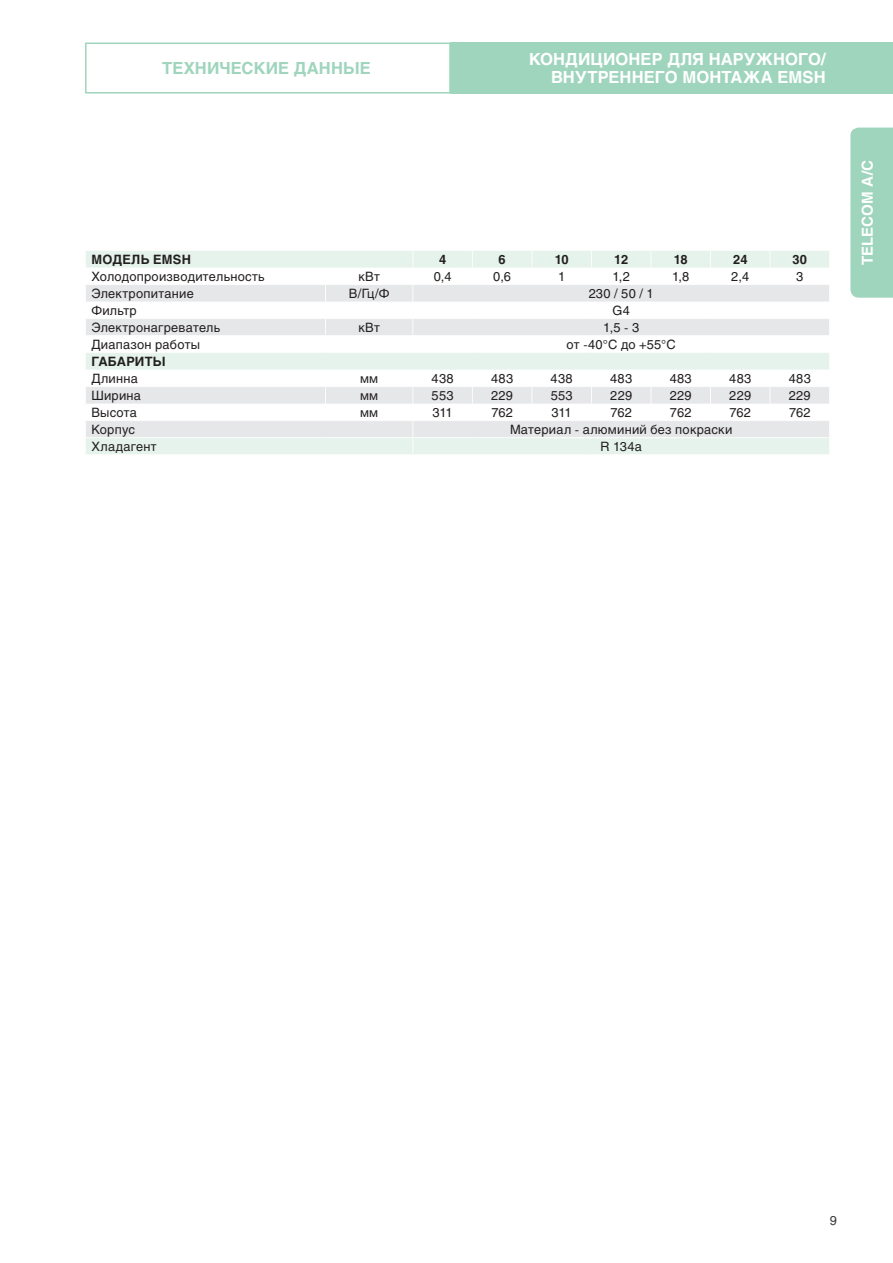
<style>
.page{position:relative;width:893px;height:1263px;background:#fff}
.page>*{position:absolute;margin:0;border:0;box-sizing:border-box;transform-origin:0 0}
.t1{font:700 16.5px/18px "Helios";letter-spacing:.005em;color:#fff;text-align:right}
.t2{font:700 16.5px "Helios";letter-spacing:.005em;color:#9fd5bd}
.t3{font:700 15px "Helios";letter-spacing:.01em;color:#fff}
.t4{font:12.75px "Helios";letter-spacing:.02em;color:#231f20}
.t5{font:700 12.75px/16.6px "Helios";letter-spacing:.015em;color:#231f20}
.t6{font:12.75px "Helios";color:#3c3a3b}
.s1{font-weight:400}
</style>
<div class="page">
<div style="left:451px;top:43px;width:442px;height:51px;background:#9fd5bd"></div>
<svg style="left:86px;top:251px;width:743px;height:203px;fill:#e5f3ec"></svg>
<svg style="left:86px;top:285px;width:743px;height:152px"></svg>
<svg style="left:412px;top:251px;width:1px;height:17px"></svg>
<svg style="left:472px;top:251px;width:1px;height:17px"></svg>
<svg style="left:531px;top:251px;width:1px;height:17px"></svg>
<svg style="left:591px;top:251px;width:1px;height:17px"></svg>
<svg style="left:651px;top:251px;width:1px;height:17px"></svg>
<svg style="left:710px;top:251px;width:1px;height:17px"></svg>
<svg style="left:770px;top:251px;width:1px;height:17px"></svg>
<hr style="left:85px;top:284px;width:241px;height:1px;background:#fcfcfc">
<hr style="left:326px;top:284px;width:87px;height:1px;background:#fcfcfc">
<svg style="left:325px;top:285px;width:1px;height:17px"></svg>
<hr style="left:413px;top:284px;width:59px;height:1px;background:#fcfcfc">
<svg style="left:412px;top:285px;width:1px;height:17px"></svg>
<hr style="left:472px;top:284px;width:60px;height:1px;background:#fcfcfc">
<hr style="left:532px;top:284px;width:59px;height:1px;background:#fcfcfc">
<hr style="left:591px;top:284px;width:60px;height:1px;background:#fcfcfc">
<hr style="left:651px;top:284px;width:59px;height:1px;background:#fcfcfc">
<hr style="left:710px;top:284px;width:60px;height:1px;background:#fcfcfc">
<hr style="left:770px;top:284px;width:60px;height:1px;background:#fcfcfc">
<hr style="left:85px;top:318px;width:241px;height:1px;background:#fcfcfc">
<hr style="left:326px;top:318px;width:87px;height:1px;background:#fcfcfc">
<svg style="left:325px;top:319px;width:1px;height:16px"></svg>
<hr style="left:413px;top:318px;width:59px;height:1px;background:#fcfcfc">
<svg style="left:412px;top:319px;width:1px;height:16px"></svg>
<hr style="left:472px;top:318px;width:60px;height:1px;background:#fcfcfc">
<hr style="left:532px;top:318px;width:59px;height:1px;background:#fcfcfc">
<hr style="left:591px;top:318px;width:60px;height:1px;background:#fcfcfc">
<hr style="left:651px;top:318px;width:59px;height:1px;background:#fcfcfc">
<hr style="left:710px;top:318px;width:60px;height:1px;background:#fcfcfc">
<hr style="left:770px;top:318px;width:60px;height:1px;background:#fcfcfc">
<hr style="left:85px;top:335px;width:241px;height:1px;background:#fcfcfc">
<hr style="left:326px;top:335px;width:87px;height:1px;background:#fcfcfc">
<hr style="left:413px;top:335px;width:59px;height:1px;background:#fcfcfc">
<hr style="left:472px;top:335px;width:60px;height:1px;background:#fcfcfc">
<hr style="left:532px;top:335px;width:59px;height:1px;background:#fcfcfc">
<hr style="left:591px;top:335px;width:60px;height:1px;background:#fcfcfc">
<hr style="left:651px;top:335px;width:59px;height:1px;background:#fcfcfc">
<hr style="left:710px;top:335px;width:60px;height:1px;background:#fcfcfc">
<hr style="left:770px;top:335px;width:60px;height:1px;background:#fcfcfc">
<hr style="left:85px;top:352px;width:241px;height:1px;background:#fcfcfc">
<hr style="left:326px;top:352px;width:87px;height:1px;background:#fcfcfc">
<hr style="left:413px;top:352px;width:59px;height:1px;background:#fcfcfc">
<hr style="left:472px;top:352px;width:60px;height:1px;background:#fcfcfc">
<hr style="left:532px;top:352px;width:59px;height:1px;background:#fcfcfc">
<hr style="left:651px;top:352px;width:59px;height:1px;background:#fcfcfc">
<hr style="left:710px;top:352px;width:60px;height:1px;background:#fcfcfc">
<hr style="left:770px;top:352px;width:60px;height:1px;background:#fcfcfc">
<hr style="left:85px;top:386px;width:241px;height:1px;background:#fcfcfc">
<hr style="left:326px;top:386px;width:87px;height:1px;background:#fcfcfc">
<svg style="left:325px;top:387px;width:1px;height:17px"></svg>
<hr style="left:413px;top:386px;width:59px;height:1px;background:#fcfcfc">
<svg style="left:412px;top:387px;width:1px;height:17px"></svg>
<hr style="left:472px;top:386px;width:60px;height:1px;background:#fcfcfc">
<svg style="left:472px;top:387px;width:1px;height:17px"></svg>
<hr style="left:532px;top:386px;width:59px;height:1px;background:#fcfcfc">
<svg style="left:531px;top:387px;width:1px;height:17px"></svg>
<hr style="left:591px;top:386px;width:60px;height:1px;background:#fcfcfc">
<svg style="left:591px;top:387px;width:1px;height:17px"></svg>
<hr style="left:651px;top:386px;width:59px;height:1px;background:#fcfcfc">
<svg style="left:651px;top:387px;width:1px;height:17px"></svg>
<hr style="left:710px;top:386px;width:60px;height:1px;background:#fcfcfc">
<svg style="left:710px;top:387px;width:1px;height:17px"></svg>
<hr style="left:770px;top:386px;width:60px;height:1px;background:#fcfcfc">
<svg style="left:770px;top:387px;width:1px;height:17px"></svg>
<hr style="left:85px;top:420px;width:241px;height:1px;background:#fcfcfc">
<hr style="left:326px;top:420px;width:87px;height:1px;background:#fcfcfc">
<hr style="left:413px;top:420px;width:59px;height:1px;background:#fcfcfc">
<hr style="left:472px;top:420px;width:60px;height:1px;background:#fcfcfc">
<hr style="left:532px;top:420px;width:59px;height:1px;background:#fcfcfc">
<hr style="left:591px;top:420px;width:60px;height:1px;background:#fcfcfc">
<hr style="left:651px;top:420px;width:59px;height:1px;background:#fcfcfc">
<hr style="left:710px;top:420px;width:60px;height:1px;background:#fcfcfc">
<hr style="left:770px;top:420px;width:60px;height:1px;background:#fcfcfc">
<hr style="left:85px;top:437px;width:241px;height:1px;background:#fcfcfc">
<hr style="left:326px;top:437px;width:87px;height:1px;background:#fcfcfc">
<hr style="left:413px;top:437px;width:59px;height:1px;background:#fcfcfc">
<svg style="left:412px;top:421px;width:1px;height:33px"></svg>
<hr style="left:472px;top:437px;width:60px;height:1px;background:#fcfcfc">
<hr style="left:710px;top:437px;width:60px;height:1px;background:#fcfcfc">
<hr style="left:770px;top:437px;width:60px;height:1px;background:#fcfcfc">
<hr style="left:591px;top:352px;width:60px;height:1px;background:#fcfcfc">
<hr style="left:532px;top:437px;width:181px;height:1px;background:#fcfcfc">
<div style="left:85px;top:43px;width:366px;height:51px;border:2px solid #9fd5bd"></div>
<div style="left:850px;top:128px;width:43px;height:170px;background:#9fd5bd"></div>
<p class="t2" style="left:162px;top:59px;width:210px">ТЕХНИЧЕСКИЕ ДАННЫЕ</p>
<p class="t1" style="left:529px;top:51px;width:298px">КОНДИЦИОНЕР ДЛЯ НАРУЖНОГО/<br>ВНУТРЕННЕГО МОНТАЖА EMSH</p>
<p class="t5" style="left:91px;top:251px;width:101px">МОДЕЛь EMSH</p>
<p class="t5" style="left:439px;top:251px;width:9px">4</p>
<p class="t5" style="left:499px;top:251px;width:9px">6</p>
<p class="t5" style="left:555px;top:251px;width:16px">10</p>
<p class="t5" style="left:614px;top:251px;width:15px">12</p>
<p class="t5" style="left:674px;top:251px;width:15px">18</p>
<p class="t5" style="left:733px;top:251px;width:16px">24</p>
<p class="t5" style="left:792px;top:251px;width:16px">30</p>
<p class="t4" style="left:91px;top:269px;width:175px">Холодопроизводительность</p>
<p class="t4" style="left:358px;top:269px;width:23px">кВт</p>
<p class="t4" style="left:434px;top:269px;width:19px">0,4</p>
<p class="t4" style="left:493px;top:269px;width:19px">0,6</p>
<p class="t4" style="left:558px;top:269px;width:9px">1</p>
<p class="t4" style="left:612px;top:269px;width:19px">1,2</p>
<p class="t4" style="left:672px;top:269px;width:19px">1,8</p>
<p class="t4" style="left:731px;top:269px;width:19px">2,4</p>
<p class="t4" style="left:796px;top:269px;width:9px">3</p>
<p class="t4" style="left:91px;top:286px;width:104px">Электропитание</p>
<p class="t4" style="left:349px;top:286px;width:42px">В/Гц/Ф</p>
<p class="t4" style="left:589px;top:286px;width:67px">230/50/1</p>
<p class="t4" style="left:91px;top:303px;width:47px">Фильтр</p>
<p class="t4" style="left:613px;top:303px;width:19px">G4</p>
<p class="t4" style="left:91px;top:320px;width:130px">Электронагреватель</p>
<p class="t4" style="left:358px;top:320px;width:23px">кВт</p>
<p class="t4" style="left:603px;top:320px;width:38px">1,5 - 3</p>
<p class="t4" style="left:91px;top:337px;width:110px">Диапазон работы</p>
<p class="t4" style="left:567px;top:337px;width:111px">от -40°С до +55°С</p>
<p class="t5" style="left:91px;top:353px;width:76px">ГАБАРИТЫ<br><span class="s1">Длинна</span></p>
<p class="t4" style="left:360px;top:371px;width:20px">мм</p>
<p class="t4" style="left:432px;top:371px;width:24px">438</p>
<p class="t4" style="left:491px;top:371px;width:24px">483</p>
<p class="t4" style="left:551px;top:371px;width:24px">438</p>
<p class="t4" style="left:610px;top:371px;width:24px">483</p>
<p class="t4" style="left:670px;top:371px;width:24px">483</p>
<p class="t4" style="left:729px;top:371px;width:24px">483</p>
<p class="t4" style="left:789px;top:371px;width:24px">483</p>
<p class="t4" style="left:91px;top:388px;width:51px">Ширина</p>
<p class="t4" style="left:360px;top:388px;width:20px">мм</p>
<p class="t4" style="left:432px;top:388px;width:23px">553</p>
<p class="t4" style="left:491px;top:388px;width:23px">229</p>
<p class="t4" style="left:551px;top:388px;width:23px">553</p>
<p class="t4" style="left:610px;top:388px;width:23px">229</p>
<p class="t4" style="left:670px;top:388px;width:23px">229</p>
<p class="t4" style="left:729px;top:388px;width:23px">229</p>
<p class="t4" style="left:789px;top:388px;width:23px">229</p>
<p class="t4" style="left:91px;top:405px;width:47px">Высота</p>
<p class="t4" style="left:360px;top:405px;width:20px">мм</p>
<p class="t4" style="left:433px;top:405px;width:22px">311</p>
<p class="t4" style="left:491px;top:405px;width:23px">762</p>
<p class="t4" style="left:552px;top:405px;width:22px">311</p>
<p class="t4" style="left:610px;top:405px;width:23px">762</p>
<p class="t4" style="left:670px;top:405px;width:23px">762</p>
<p class="t4" style="left:729px;top:405px;width:23px">762</p>
<p class="t4" style="left:789px;top:405px;width:23px">762</p>
<p class="t4" style="left:91px;top:422px;width:45px">Корпус</p>
<p class="t4" style="left:510px;top:422px;width:224px">Материал - алюминий без покраски</p>
<p class="t4" style="left:91px;top:439px;width:67px">Хладагент</p>
<p class="t4" style="left:600px;top:439px;width:43px">R 134a</p>
<p class="t3" style="left:859px;top:265px;width:107px;rotate:-90deg">TELECOM A/C</p>
<p class="t6" style="left:830px;top:1213px;width:9px">9</p>
</div>
